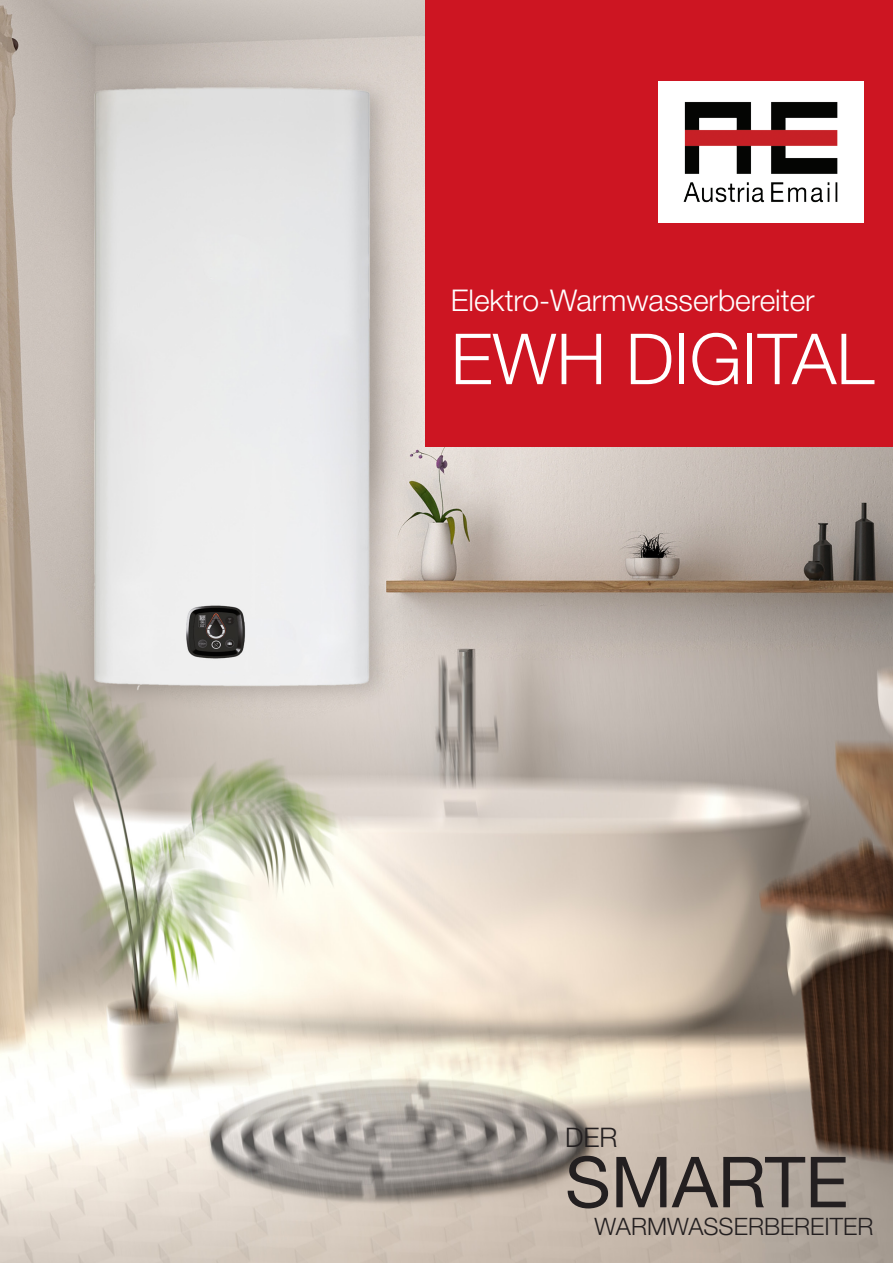
<style>
.page{position:relative;width:893px;height:1263px;background:#fff}
.page>*{position:absolute;margin:0;border:0;box-sizing:border-box;transform-origin:0 0}
.t1{font:300 70.5px "Helvetica Neue LT Std";color:#fff}
.t2{font:70.5px "Helvetica Neue LT Std";color:#231f20}
.t3{font:300 30px "Helvetica Neue LT Std";color:#fff}
.t4{font:300 27px "Helvetica Neue LT Std";color:#231f20}
.t5{font:300 24px "Helvetica Neue LT Std";color:#231f20}
</style>
<div class="page">
<img style="left:0;top:0;width:893px;height:1263px">
<div style="left:425px;top:0;width:468px;height:446px;background:#cd1522"></div>
<div style="left:658px;top:81px;width:205px;height:142px;background:#fff"></div>
<img style="left:683px;top:102px;width:155px;height:101px">
<p class="t3" style="left:451px;top:282px;width:365px">Elektro-Warmwasserbereiter</p>
<p class="t1" style="left:451px;top:316px;width:425px">EWH DIGITAL</p>
<p class="t4" style="left:565px;top:1121px;width:54px">DER</p>
<p class="t2" style="left:565px;top:1140px;width:285px">SMARTE</p>
<p class="t5" style="left:595px;top:1212px;width:280px">WARMWASSERBEREITER</p>
</div>
